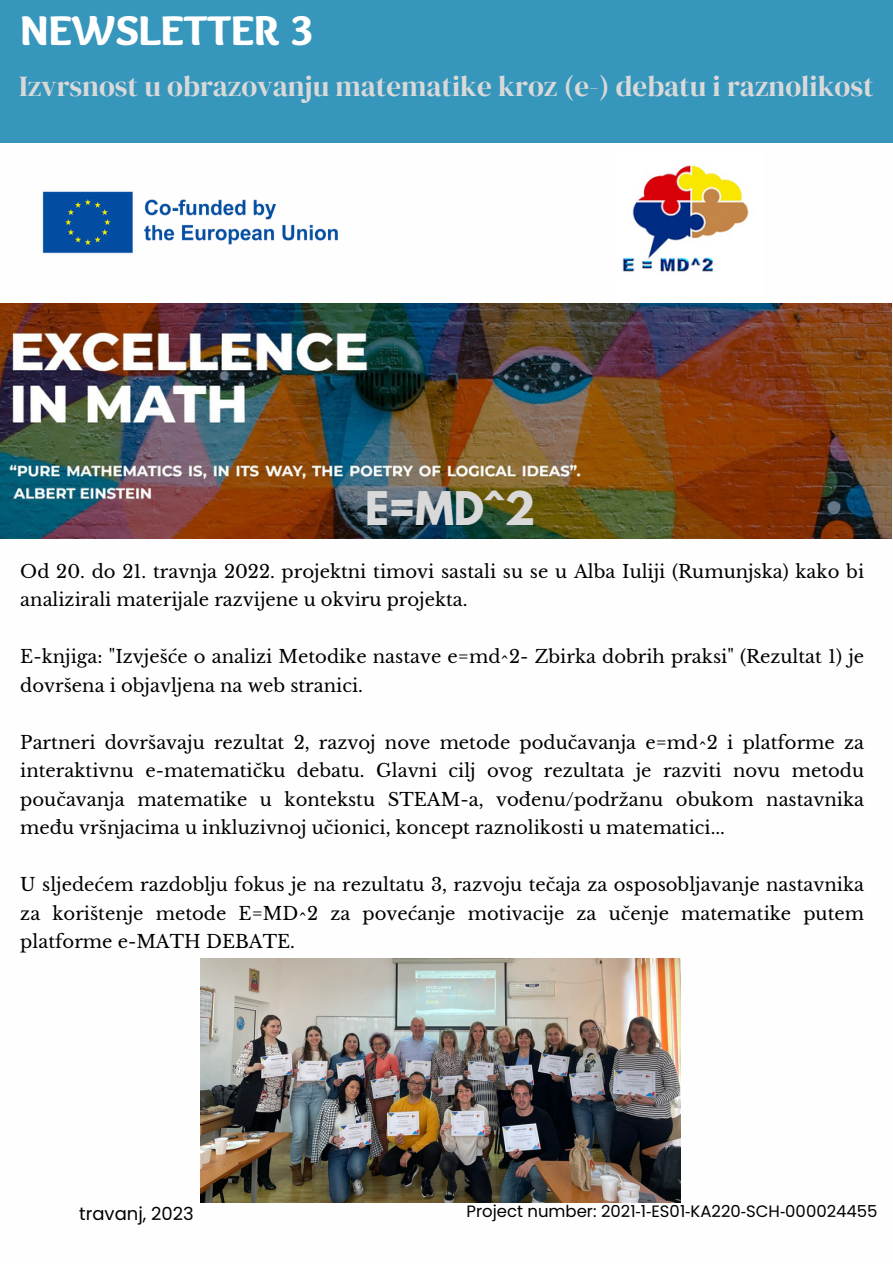
<style>
.page{position:relative;width:893px;height:1264px;background:#fff}
.page>*{position:absolute;margin:0;border:0;box-sizing:border-box;transform-origin:0 0}
.t1{font:900 43.2px "Sukar";color:#fff}
.t2{font:700 41.1px "League Spartan";color:#d9d9d9}
.t3{font:29.1px "DM Serif Display";color:#d9d9d9}
.t4{font:18px/28.5px "Libre Baskerville";color:#000}
.t5{font:18px "Poppins";color:#000}
.t6{font:16.5px "Poppins";color:#000}
.s1{font-family:"Noto Sans"}
</style>
<div class="page">
<img style="left:0;top:304px;width:891px;height:234px">
<img style="left:622px;top:165px;width:127px;height:107px">
<div style="left:0;top:0;width:892px;height:142px;background:#3796bc"></div>
<img style="left:200px;top:958px;width:480px;height:244px">
<img style="left:42px;top:191px;width:296px;height:63px">
<p class="t1" style="left:20px;top:6px;width:296px">NEWSLETTER 3</p>
<p class="t3" style="left:19px;top:65px;width:856px">Izvrsnost u obrazovanju matematike kroz (e-) debatu i raznolikost</p>
<p class="t2" style="left:365px;top:488px;width:172px">E=MD^2</p>
<p class="t4" style="left:20px;top:557px;width:845px">Od 20. do 21. travnja 2022. projektni timovi sastali su se u Alba Iuliji (Rumunjska) kako bi analizirali materijale razvijene u okviru projekta.</p>
<p class="t4" style="left:20px;top:642px;width:845px">E-knjiga: "Izvješće o analizi Metodike nastave e=md^2- Zbirka dobrih praksi" (Rezultat 1) je dovršena i objavljena na web stranici.</p>
<p class="t4" style="left:20px;top:728px;width:845px;text-align:justify">Partneri dovršavaju rezultat 2, razvoj nove metode podučavanja e=md^2 i platforme za interaktivnu e-matematičku debatu. Glavni cilj ovog rezultata je razviti novu metodu poučavanja matematike u kontekstu STEAM-a, vođenu/podržanu obukom nastavnika među vršnjacima u inkluzivnoj učionici, koncept raznolikosti u matematici...</p>
<p class="t4" style="left:20px;top:870px;width:845px;text-align:justify">U sljedećem razdoblju fokus je na rezultatu 3, razvoju tečaja za osposobljavanje nastavnika za korištenje metode E=MD^2 za povećanje motivacije za učenje matematike putem platforme e-MATH DEBATE.</p>
<p class="t5" style="left:79px;top:1200px;width:116px">travanj, 2023</p>
<p class="t6" style="left:466px;top:1200px;width:412px">Project number: 2021<span class="s1">‐</span>1<span class="s1">‐</span>ES01<span class="s1">‐</span>KA220<span class="s1">‐</span>SCH<span class="s1">‐</span>000024455</p>
</div>
